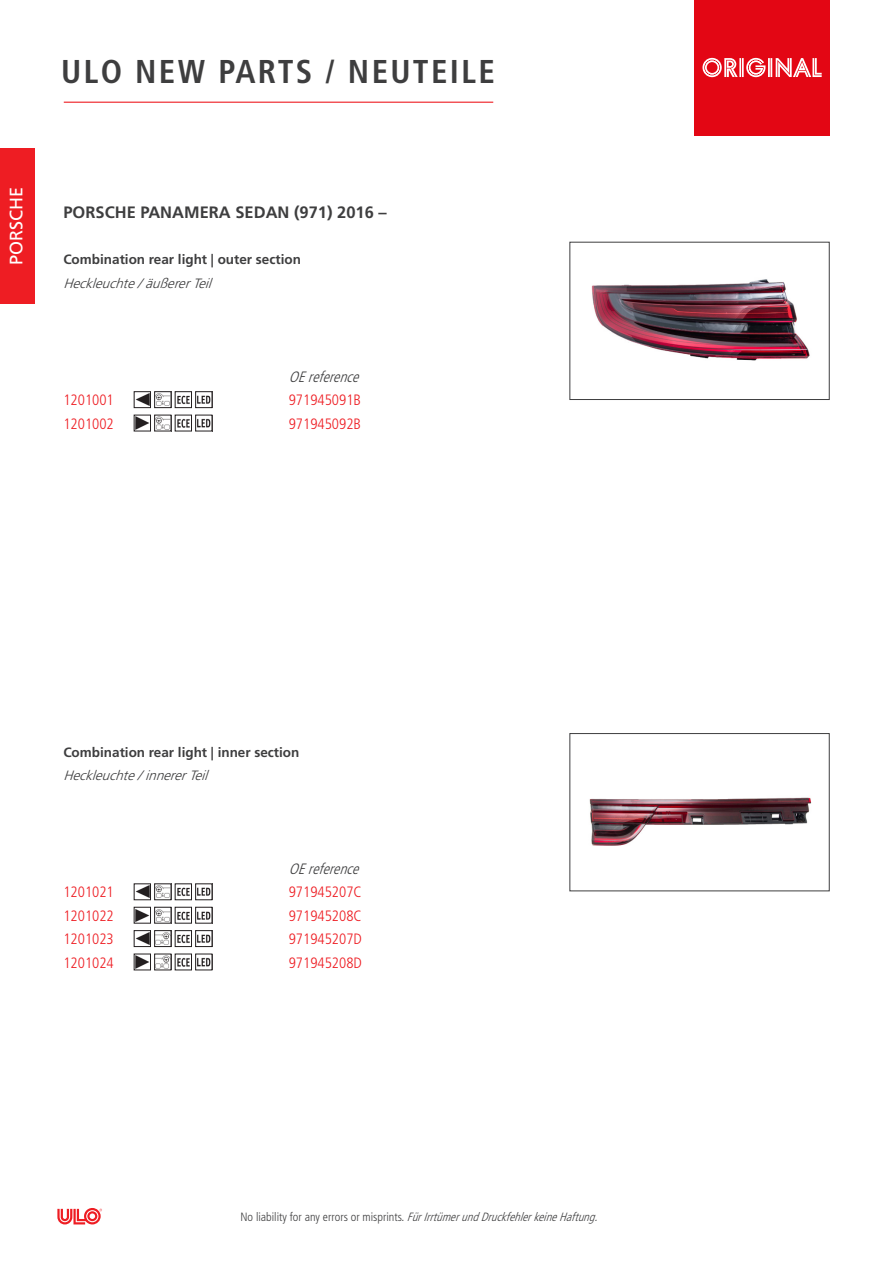
<style>
.page{position:relative;width:893px;height:1263px;background:#fff}
.page>*{position:absolute;margin:0;border:0;box-sizing:border-box;transform-origin:0 0}
.t1{font:700 condensed 33px "Frutiger";letter-spacing:.07em;color:#3e3e3f}
.t2{font:18px "Frutiger";color:#fff}
.Titel{font:700 16.5px "Frutiger";color:#3e3e3f}
.nummer_rot{font:300 condensed 15px "Frutiger";color:#ee1d23}
.t3{font:italic 300 condensed 15px "Frutiger";color:#3e3e3f}
.engl{font:700 13.5px "Frutiger";color:#3e3e3f}
.deutsch{font:italic 300 13.5px "Frutiger";color:#3e3e3f}
.t4{font:italic 300 condensed 12px "Frutiger";color:#3e3e3f}
.s1{font-style:normal}
</style>
<div class="page">
<hr style="left:64px;top:102px;width:429px;height:1px;background:#ee1d23">
<div style="left:695px;top:0;width:135px;height:135px;background:#e30614"></div>
<svg style="left:702px;top:58px;width:120px;height:19px"></svg>
<svg style="left:57px;top:1208px;width:45px;height:16px"></svg>
<div style="left:0;top:149px;width:34px;height:155px;background:#ee1d23"></div>
<img style="left:136px;top:393px;width:13px;height:13px">
<div style="left:134px;top:391px;width:17px;height:17px;border:1px solid #231f20"></div>
<img style="left:156px;top:393px;width:13px;height:13px">
<div style="left:154px;top:391px;width:17px;height:17px;border:1px solid #231f20"></div>
<img style="left:177px;top:395px;width:13px;height:10px">
<div style="left:175px;top:391px;width:17px;height:17px;border:1px solid #231f20"></div>
<img style="left:197px;top:395px;width:13px;height:9px">
<div style="left:195px;top:391px;width:17px;height:17px;border:1px solid #231f20"></div>
<img style="left:136px;top:417px;width:13px;height:12px">
<div style="left:134px;top:415px;width:17px;height:16px;border:1px solid #231f20"></div>
<img style="left:156px;top:417px;width:13px;height:12px">
<div style="left:154px;top:415px;width:17px;height:16px;border:1px solid #231f20"></div>
<img style="left:177px;top:418px;width:13px;height:10px">
<div style="left:175px;top:415px;width:17px;height:16px;border:1px solid #231f20"></div>
<img style="left:197px;top:418px;width:13px;height:10px">
<div style="left:195px;top:415px;width:17px;height:16px;border:1px solid #231f20"></div>
<img style="left:136px;top:886px;width:13px;height:12px">
<div style="left:134px;top:884px;width:17px;height:16px;border:1px solid #231f20"></div>
<img style="left:156px;top:886px;width:13px;height:12px">
<div style="left:154px;top:884px;width:17px;height:16px;border:1px solid #231f20"></div>
<img style="left:177px;top:887px;width:13px;height:10px">
<div style="left:175px;top:884px;width:17px;height:16px;border:1px solid #231f20"></div>
<img style="left:197px;top:887px;width:13px;height:9px">
<div style="left:195px;top:884px;width:17px;height:16px;border:1px solid #231f20"></div>
<img style="left:136px;top:909px;width:13px;height:12px">
<div style="left:134px;top:907px;width:17px;height:16px;border:1px solid #231f20"></div>
<img style="left:156px;top:909px;width:13px;height:12px">
<div style="left:154px;top:907px;width:17px;height:16px;border:1px solid #231f20"></div>
<img style="left:177px;top:911px;width:13px;height:10px">
<div style="left:175px;top:907px;width:17px;height:16px;border:1px solid #231f20"></div>
<img style="left:197px;top:911px;width:13px;height:9px">
<div style="left:195px;top:907px;width:17px;height:16px;border:1px solid #231f20"></div>
<img style="left:136px;top:932px;width:13px;height:13px">
<div style="left:134px;top:930px;width:17px;height:17px;border:1px solid #231f20"></div>
<img style="left:156px;top:932px;width:13px;height:13px">
<div style="left:154px;top:930px;width:17px;height:17px;border:1px solid #231f20"></div>
<img style="left:177px;top:934px;width:13px;height:10px">
<div style="left:175px;top:930px;width:17px;height:17px;border:1px solid #231f20"></div>
<img style="left:197px;top:934px;width:13px;height:9px">
<div style="left:195px;top:930px;width:17px;height:17px;border:1px solid #231f20"></div>
<img style="left:136px;top:956px;width:13px;height:12px">
<div style="left:134px;top:954px;width:17px;height:16px;border:1px solid #231f20"></div>
<img style="left:156px;top:956px;width:13px;height:12px">
<div style="left:154px;top:954px;width:17px;height:16px;border:1px solid #231f20"></div>
<img style="left:177px;top:957px;width:13px;height:10px">
<div style="left:175px;top:954px;width:17px;height:16px;border:1px solid #231f20"></div>
<img style="left:197px;top:957px;width:13px;height:10px">
<div style="left:195px;top:954px;width:17px;height:16px;border:1px solid #231f20"></div>
<img style="left:589px;top:797px;width:223px;height:49px">
<div style="left:569px;top:733px;width:261px;height:158px;border:1px solid #3e3e3f"></div>
<img style="left:591px;top:279px;width:219px;height:82px">
<div style="left:569px;top:242px;width:261px;height:158px;border:1px solid #3e3e3f"></div>
<h1 class="t1" style="left:61px;top:52px;width:435px">ULO NEW PARTS / NEUTEILE</h1>
<p class="t2" style="left:6px;top:265px;width:80px;rotate:-90deg">PORSCHE</p>
<p class="Titel" style="left:63px;top:203px;width:325px">PORSCHE PANAMERA SEDAN (971) 2016 –</p>
<p class="engl" style="left:63px;top:252px;width:239px">Combination rear light | outer section</p>
<p class="deutsch" style="left:63px;top:275px;width:154px">Heckleuchte/äußererTeil</p>
<p class="t3" style="left:289px;top:368px;width:77px">OEreference</p>
<p class="nummer_rot" style="left:63px;top:392px;width:52px">1201001</p>
<p class="nummer_rot" style="left:289px;top:392px;width:74px">971945091B</p>
<p class="nummer_rot" style="left:63px;top:415px;width:52px">1201002</p>
<p class="nummer_rot" style="left:289px;top:415px;width:74px">971945092B</p>
<p class="engl" style="left:63px;top:744px;width:238px">Combination rear light | inner section</p>
<p class="deutsch" style="left:63px;top:768px;width:150px">Heckleuchte/innererTeil</p>
<p class="t3" style="left:289px;top:860px;width:77px">OEreference</p>
<p class="nummer_rot" style="left:63px;top:884px;width:52px">1201021</p>
<p class="nummer_rot" style="left:289px;top:884px;width:74px">971945207C</p>
<p class="nummer_rot" style="left:63px;top:907px;width:52px">1201022</p>
<p class="nummer_rot" style="left:289px;top:907px;width:74px">971945208C</p>
<p class="nummer_rot" style="left:63px;top:930px;width:52px">1201023</p>
<p class="nummer_rot" style="left:289px;top:930px;width:75px">971945207D</p>
<p class="nummer_rot" style="left:63px;top:954px;width:52px">1201024</p>
<p class="nummer_rot" style="left:289px;top:954px;width:75px">971945208D</p>
<p class="t4" style="left:241px;top:1209px;width:363px"><span class="s1">N o l i a b i l i t y f o r a n y e r r o r s o r m i s p r i n t s .</span> FürIrrtümerundDruckfehlerkeineHaftung.</p>
</div>
